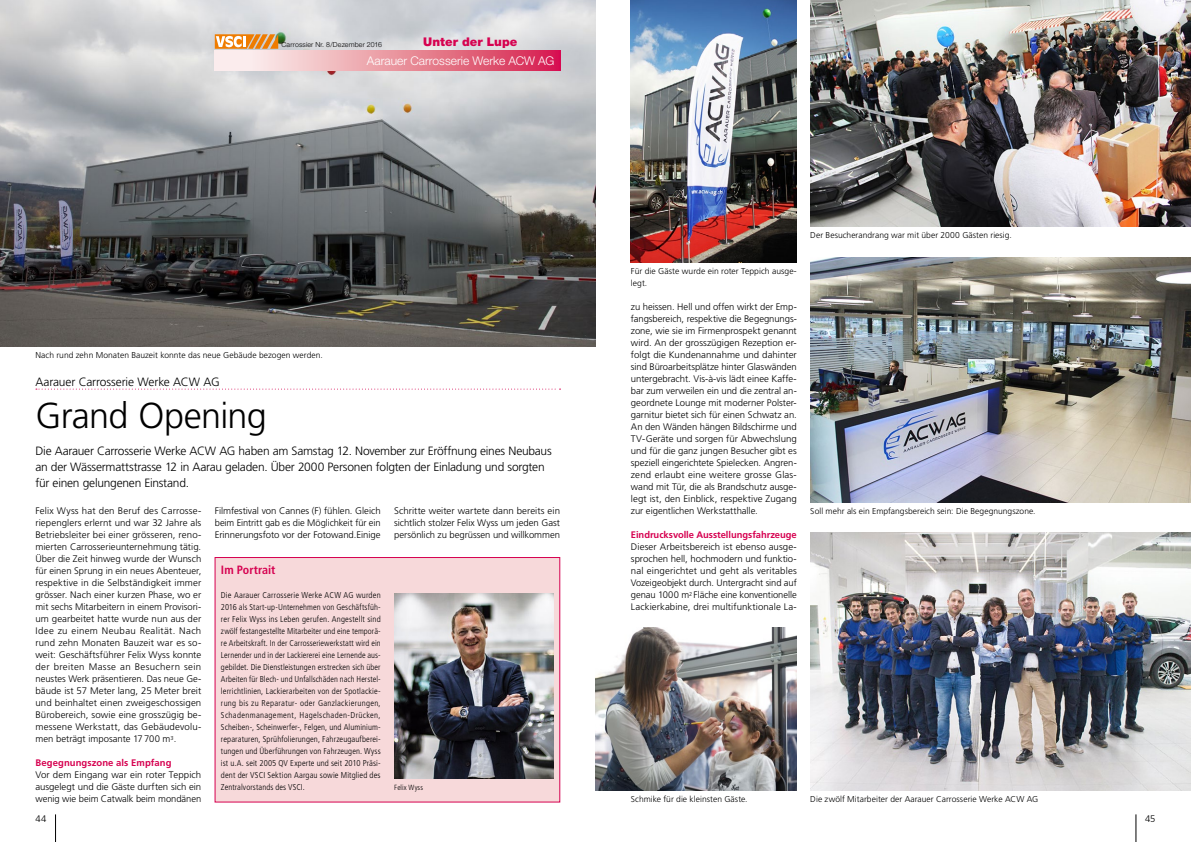
<style>
.page{position:relative;width:1191px;height:842px;background:#fff}
.page>*{position:absolute;margin:0;border:0;box-sizing:border-box;transform-origin:0 0}
.t1{font:300 36px "Frutiger LT Std";letter-spacing:-.02em;color:#000}
.t2{font:300 12px/16px "Frutiger LT Std";letter-spacing:-.02em;color:#000}
.t3{font:300 12px "Helvetica Neue LT Std";color:#fff}
.t4{font:900 12px "Helvetica Neue LT Std";color:#d60150}
.t5{font:700 condensed 12px "Frutiger LT Std";color:#d60150}
.t6{font:300 9.5px/12px "Frutiger LT Std";color:#000;text-align:justify}
.t7{font:700 9.5px "Frutiger LT Std";color:#d60150}
.t8{font:300 condensed 8.5px/12px "Frutiger LT Std";letter-spacing:.01em;color:#000;text-align:justify}
.t9{font:300 8.5px/12px "Frutiger LT Std";letter-spacing:.005em;color:#000}
.t10{font:300 condensed 7.5px "Frutiger LT Std";letter-spacing:.02em;color:#000}
.t11{font:300 7px "Helvetica Neue LT Std";letter-spacing:.02em;color:#000}
</style>
<div class="page">
<svg style="left:55px;top:814px;width:1px;height:28px"></svg>
<svg style="left:1135px;top:814px;width:1px;height:28px"></svg>
<img style="left:0;top:0;width:595px;height:346px">
<svg style="left:36px;top:389px;width:524px;height:1px"></svg>
<div style="left:215px;top:557px;width:345px;height:245px;background:#f7d9da"></div>
<img style="left:394px;top:594px;width:160px;height:184px">
<svg style="left:215px;top:34px;width:63px;height:15px"></svg>
<svg style="left:215px;top:50px;width:345px;height:20px;background:#ea94a3"></svg>
<img style="left:810px;top:0;width:381px;height:226px">
<img style="left:631px;top:0;width:166px;height:262px">
<img style="left:810px;top:533px;width:381px;height:257px">
<img style="left:810px;top:257px;width:381px;height:245px">
<img style="left:595px;top:627px;width:202px;height:163px">
<p class="t11" style="left:281px;top:40px;width:102px">Carrossier Nr. 8/Dezember 2016</p>
<p class="t4" style="left:423px;top:35px;width:96px">Unter der Lupe</p>
<p class="t3" style="left:367px;top:53px;width:189px">Aarauer Carrosserie Werke ACW AG</p>
<p class="t9" style="left:35px;top:349px;width:289px">Nach rund zehn Monaten Bauzeit konnte das neue Gebäude bezogen werden.</p>
<p class="t2" style="left:35px;top:374px;width:186px">Aarauer Carrosserie Werke ACW AG</p>
<h1 class="t1" style="left:35px;top:395px;width:233px">Grand Opening</h1>
<p class="t2" style="left:35px;top:443px;width:518px">Die Aarauer Carrosserie Werke ACW AG haben am Samstag 12. November zur Eröffnung eines Neubaus an der Wässermattstrasse 12 in Aarau geladen. Über 2000 Personen folgten der Einladung und sorgten für einen gelungenen Einstand.</p>
<p class="t6" style="left:35px;top:505px;width:167px">Felix Wyss hat den Beruf des Carrosse&shy;riepenglers erlernt und war 32 Jahre als Betriebsleiter bei einer grösseren, reno&shy;mierten Carrosserieunternehmung tätig.<br>Über die Zeit hinweg wurde der Wunsch für einen Sprung in ein neues Abenteuer, respektive in die Selbständigkeit immer grösser. Nach einer kurzen Phase, wo er mit sechs Mitarbeitern in einem Provisori&shy;um gearbeitet hatte wurde nun aus der Idee zu einem Neubau Realität. Nach rund zehn Monaten Bauzeit war es so&shy;weit: Geschäftsführer Felix Wyss konnte der breiten Masse an Besuchern sein neustes Werk präsentieren. Das neue Ge&shy;bäude ist 57 Meter lang, 25 Meter breit und beinhaltet einen zweigeschossigen Bürobereich, sowie eine grosszügig be&shy;messene Werkstatt, das Gebäudevolu&shy;men beträgt imposante 17 700 m<sup>3</sup>.</p>
<p class="t7" style="left:35px;top:757px;width:138px">Begegnungszone als Empfang</p>
<p class="t6" style="left:35px;top:769px;width:167px">Vor dem Eingang war ein roter Teppich ausgelegt und die Gäste durften sich ein wenig wie beim Catwalk beim mondänen</p>
<p class="t6" style="left:215px;top:505px;width:167px">Filmfestival von Cannes (F) fühlen. Gleich beim Eintritt gab es die Möglichkeit für ein Erinnerungsfoto vor der Fotowand.Einige</p>
<p class="t6" style="left:394px;top:505px;width:167px">Schritte weiter wartete dann bereits ein sichtlich stolzer Felix Wyss um jeden Gast persönlich zu begrüssen und willkommen</p>
<p class="t5" style="left:221px;top:563px;width:56px">Im Portrait</p>
<p class="t8" style="left:221px;top:589px;width:161px">Die Aarauer Carrosserie Werke ACW AG wurden 2016 als Start-up-Unternehmen von Geschäftsfüh&shy;rer Felix Wyss ins Leben gerufen. Angestellt sind zwölf festangestellte Mitarbeiter und eine temporä&shy;re Arbeitskraft. In der Carrosseriewerkstatt wird ein Lernender und in der Lackiererei eine Lernende aus&shy;gebildet. Die Dienstleistungen erstrecken sich über Arbeiten für Blech- und Unfallschäden nach Herstel&shy;lerrichtlinien, Lackierarbeiten von der Spotlackie&shy;rung bis zu Reparatur- oder Ganzlackierungen, Schadenmanagement, Hagelschaden-Drücken, Scheiben-, Scheinwerfer-, Felgen, und Aluminium&shy;reparaturen, Sprühfolierungen, Fahrzeugaufberei&shy;tungen und Überführungen von Fahrzeugen. Wyss ist u.A. seit 2005 QV Experte und seit 2010 Präsi&shy;dent der VSCI Sektion Aargau sowie Mitglied des Zentralvorstands des VSCI.</p>
<p class="t10" style="left:394px;top:783px;width:30px">Felix Wyss</p>
<p class="t9" style="left:631px;top:265px;width:167px">Für die Gäste wurde ein roter Teppich ausge&shy;legt.</p>
<p class="t6" style="left:631px;top:301px;width:167px">zu heissen. Hell und offen wirkt der Emp&shy;fangsbereich, respektive die Begegnungs&shy;zone, wie sie im Firmenprospekt genannt wird. An der grosszügigen Rezeption er&shy;folgt die Kundenannahme und dahinter sind Büroarbeitsplätze hinter Glaswänden untergebracht. Vis-à-vis lädt einee Kaffe&shy;bar zum verweilen ein und die zentral an&shy;geordnete Lounge mit moderner Polster&shy;garnitur bietet sich für einen Schwatz an.<br>An den Wänden hängen Bildschirme und TV-Geräte und sorgen für Abwechslung und für die ganz jungen Besucher gibt es speziell eingerichtete Spielecken. Angren&shy;zend erlaubt eine weitere grosse Glas&shy;wand mit Tür, die als Brandschutz ausge&shy;legt ist, den Einblick, respektive Zugang zur eigentlichen Werkstatthalle.</p>
<p class="t7" style="left:631px;top:529px;width:167px">Eindrucksvolle Ausstellungsfahrzeuge</p>
<p class="t6" style="left:631px;top:541px;width:167px">Dieser Arbeitsbereich ist ebenso ausge&shy;sprochen hell, hochmodern und funktio&shy;nal eingerichtet und geht als veritables Vozeigeobjekt durch. Untergracht sind auf genau 1000 m<sup>2</sup> Fläche eine konventionelle Lackierkabine, drei multifunktionale La-</p>
<p class="t9" style="left:810px;top:229px;width:203px">Der Besucherandrang war mit über 2000 Gästen riesig.</p>
<p class="t9" style="left:810px;top:505px;width:227px">Soll mehr als ein Empfangsbereich sein: Die Begegnungszone.</p>
<p class="t9" style="left:631px;top:793px;width:118px">Schmike für die kleinsten Gäste.</p>
<p class="t9" style="left:810px;top:793px;width:230px">Die zwölf Mitarbeiter der Aarauer Carrosserie Werke ACW AG</p>
<p class="t6" style="left:35px;top:812px;width:12px">44</p>
<p class="t6" style="left:1145px;top:812px;width:12px">45</p>
</div>
